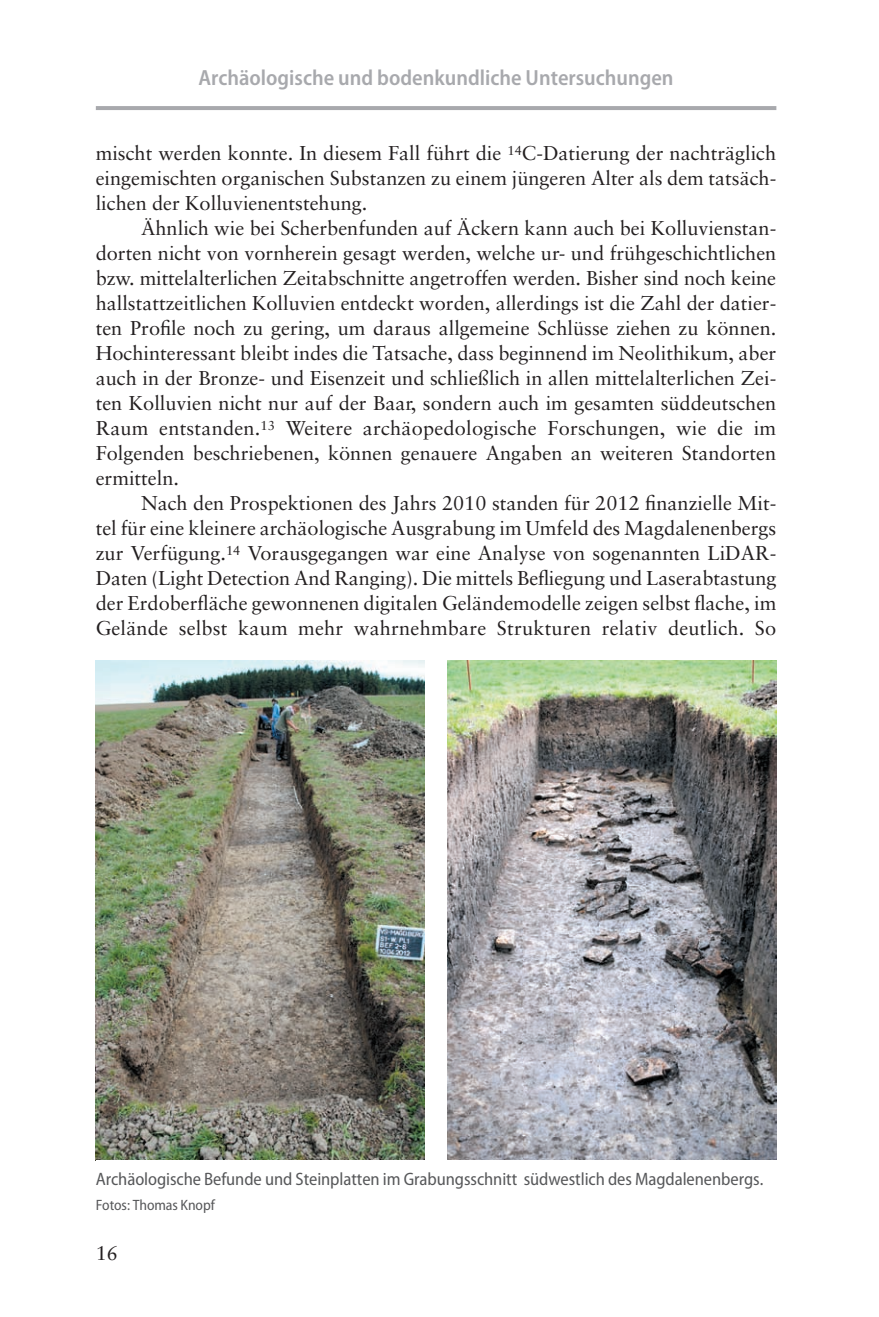
<style>
.page{position:relative;width:879px;height:1317px;background:#fff}
.page>*{position:absolute;margin:0;border:0;box-sizing:border-box;transform-origin:0 0}
.t1{font:600 semi-condensed 22px "Myriad Pro";color:#a8a9ad}
.t2{font:20px/25px "Sabon";color:#231f20;text-align:justify}
.t3{font:semi-condensed 18px "Myriad Pro";letter-spacing:-.005em;color:#57585a}
.t4{font:semi-condensed 15px "Myriad Pro";letter-spacing:-.005em;color:#57585a}
</style>
<div class="page">
<img style="left:95px;top:106px;width:682px;height:1055px">
<p class="t1" style="left:198px;top:69px;width:477px">Archäologische und bodenkundliche Untersuchungen</p>
<p class="t2" style="left:96px;top:142px;width:682px">mischt werden konnte. In diesem Fall führt die <sup>14</sup>C-Datierung der nachträglich eingemischten organischen Substanzen zu einem jüngeren Alter als dem tatsäch&shy;lichen der Kolluvienentstehung.</p>
<p class="t2" style="left:96px;top:217px;width:682px;text-indent:45px">Ähnlich wie bei Scherbenfunden auf Äckern kann auch bei Kolluvienstan&shy;dorten nicht von vornherein gesagt werden, welche ur- und frühgeschichtlichen bzw. mittelalterlichen Zeitabschnitte angetroffen werden. Bisher sind noch keine hallstattzeitlichen Kolluvien entdeckt worden, allerdings ist die Zahl der datier&shy;ten Profile noch zu gering, um daraus allgemeine Schlüsse ziehen zu können.<br>Hochinteressant bleibt indes die Tatsache, dass beginnend im Neolithikum, aber auch in der Bronze- und Eisenzeit und schließlich in allen mittelalterlichen Zei&shy;ten Kolluvien nicht nur auf der Baar, sondern auch im gesamten süddeutschen Raum entstanden.<sup>13</sup> Weitere archäopedologische Forschungen, wie die im Folgenden beschriebenen, können genauere Angaben an weiteren Standorten ermitteln.</p>
<p class="t2" style="left:96px;top:492px;width:682px;text-indent:45px">Nach den Prospektionen des Jahrs 2010 standen für 2012 finanzielle Mit&shy;tel für eine kleinere archäologische Ausgrabung im Umfeld des Magdalenenbergs zur Verfügung.<sup>14</sup> Vorausgegangen war eine Analyse von sogenannten LiDAR-Daten (Light Detection And Ranging). Die mittels Befliegung und Laserabtastung der Erdoberfläche gewonnenen digitalen Geländemodelle zeigen selbst flache, im Gelände selbst kaum mehr wahrnehmbare Strukturen relativ deutlich. So</p>
<p class="t3" style="left:96px;top:1172px;width:669px">Archäologische Befunde und Steinplatten im Grabungsschnitt südwestlich des Magdalenenbergs.</p>
<p class="t4" style="left:96px;top:1199px;width:121px">Fotos: Thomas Knopf</p>
<p class="t2" style="left:96px;top:1242px;width:24px">16</p>
</div>
